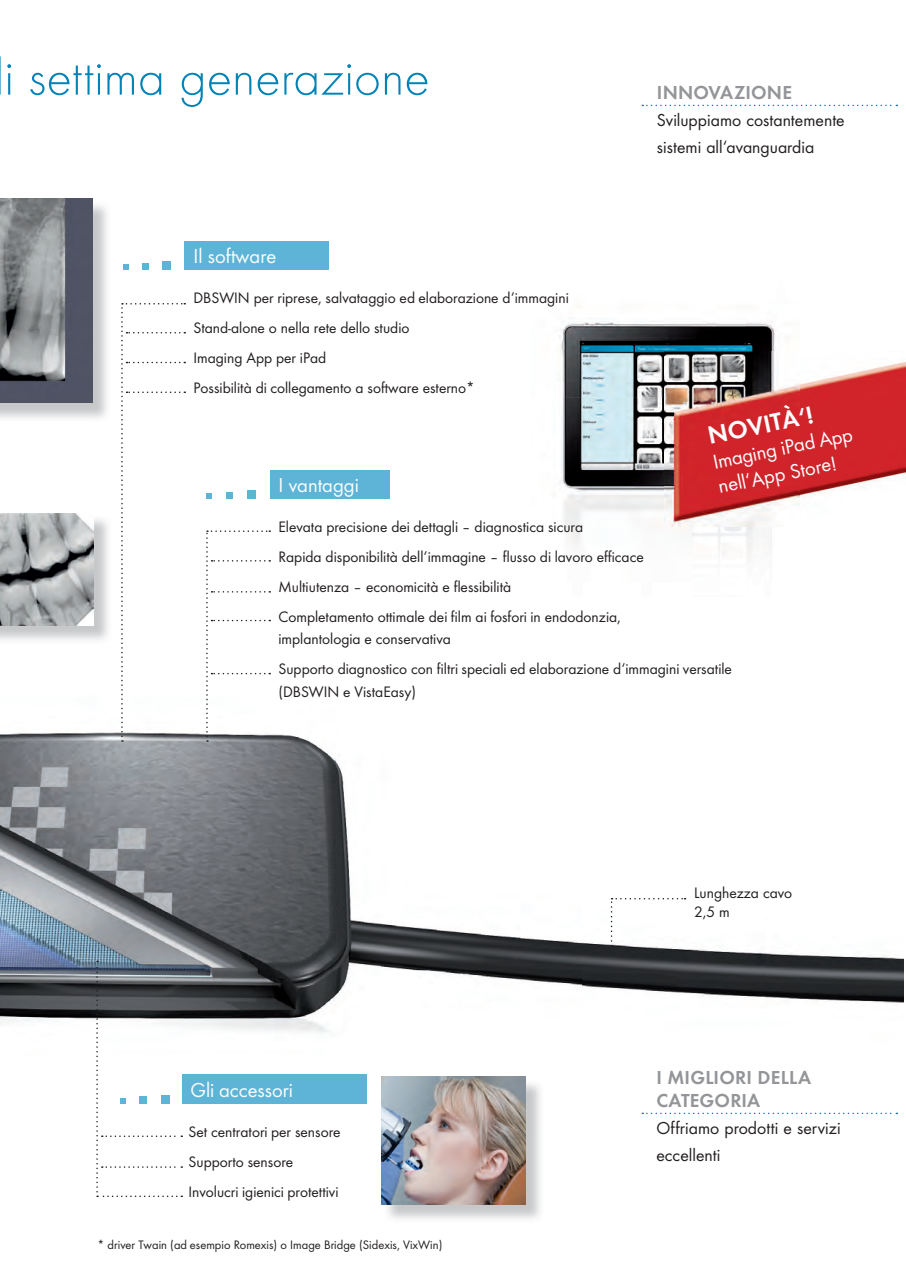
<style>
.page{position:relative;width:906px;height:1280px;background:#fff}
.page>*{position:absolute;margin:0;border:0;box-sizing:border-box;transform-origin:0 0}
.t1{font:300 52.5px "Futura TOT";letter-spacing:.005em;color:#0083b6}
.t2{font:25.5px "Futura TOT Dem";color:#fafcfd}
.t3{font:21px/25px "Futura TOT Boo";color:#fafcfd}
.t4{font:19.5px/22.5px "Futura TOT Dem";letter-spacing:.01em;color:#939598}
.t5{font:18px/27px "Futura TOT Boo";color:#231f20}
.t6{font:15.75px/30px "Futura TOT Boo";color:#231f20}
.t7{font:12.75px "Futura TOT Boo";color:#231f20}
</style>
<div class="page">
<img style="left:0;top:619px;width:904px;height:496px">
<svg style="left:206px;top:530px;width:64px;height:212px"></svg>
<svg style="left:611px;top:898px;width:74px;height:48px"></svg>
<img style="left:559px;top:321px;width:187px;height:76px">
<img style="left:746px;top:323px;width:30px;height:28px">
<img style="left:560px;top:397px;width:132px;height:148px">
<div style="left:270px;top:470px;width:119px;height:29px;background:#5db4d6"></div>
<div style="left:185px;top:241px;width:144px;height:29px;background:#5db4d6"></div>
<svg style="left:121px;top:303px;width:64px;height:439px"></svg>
<div style="left:162px;top:261px;width:9px;height:9px;background:#5db4d6"></div>
<div style="left:247px;top:490px;width:8px;height:9px;background:#5db4d6"></div>
<div style="left:142px;top:263px;width:7px;height:7px;background:#5db4d6"></div>
<div style="left:226px;top:492px;width:7px;height:7px;background:#5db4d6"></div>
<svg style="left:123px;top:265px;width:5px;height:5px"></svg>
<svg style="left:206px;top:493px;width:5px;height:6px"></svg>
<svg style="left:642px;top:105px;width:255px;height:1px"></svg>
<svg style="left:642px;top:1113px;width:255px;height:1px"></svg>
<div style="left:182px;top:1075px;width:184px;height:28px;background:#5db4d6"></div>
<svg style="left:96px;top:961px;width:86px;height:236px"></svg>
<img style="left:0;top:200px;width:107px;height:218px">
<img style="left:0;top:198px;width:92px;height:205px">
<img style="left:0;top:519px;width:113px;height:125px">
<img style="left:0;top:513px;width:94px;height:112px">
<img style="left:383px;top:1079px;width:161px;height:140px">
<img style="left:381px;top:1077px;width:144px;height:127px">
<img style="left:665px;top:351px;width:241px;height:175px">
<h1 class="t1" style="left:4px;top:48px;width:427px">i settima generazione</h1>
<h3 class="t3" style="left:193px;top:243px;width:84px">Il software</h3>
<p class="t6" style="left:193px;top:282px;width:377px">DBSWIN per riprese, salvataggio ed elaborazione d‘immagini Stand-alone o nella rete dello studio<br>Imaging App per iPad<br>Possibilità di collegamento a software esterno*</p>
<h3 class="t3" style="left:278px;top:472px;width:82px">I vantaggi</h3>
<p class="t4" style="left:657px;top:81px;width:137px">INNOVAZIONE</p>
<p class="t5" style="left:657px;top:106px;width:189px">Sviluppiamo costantemente sistemi all‘avanguardia</p>
<h2 class="t2" style="left:705px;top:421px;width:108px;rotate:-12deg">NOVITÀ‘!</h2>
<h3 class="t3" style="left:711px;top:450px;width:143px;rotate:-12deg">Imaging iPad App nell‘App Store!</h3>
<p class="t6" style="left:278px;top:511px;width:367px">Elevata precisione dei dettagli – diagnostica sicura<br>Rapida disponibilità dell‘immagine – flusso di lavoro efficace Multiutenza – economicità e flessibilità<br>Completamento ottimale dei film ai fosfori in endodonzia,</p>
<p class="t6" style="left:278px;top:624px;width:455px">implantologia e conservativa<br>Supporto diagnostico con filtri speciali ed elaborazione d‘immagini versatile</p>
<p class="t6" style="left:278px;top:676px;width:139px">(DBSWIN e VistaEasy)</p>
<h3 class="t3" style="left:190px;top:1077px;width:104px">Gli accessori</h3>
<p class="t6" style="left:189px;top:1116px;width:153px">Set centratori per sensore<br>Supporto sensore<br>Involucri igienici protettivi</p>
<p class="t7" style="left:98px;top:1237px;width:346px">* driver Twain (ad esempio Romexis) o Image Bridge (Sidexis, VixWin)</p>
<p class="t6" style="left:694px;top:883px;width:99px;line-height:18.9px">Lunghezza cavo<br>2,5 m</p>
<p class="t4" style="left:656px;top:1066px;width:156px">I MIGLIORI DELLA<br>CATEGORIA</p>
<p class="t5" style="left:656px;top:1114px;width:186px">Offriamo prodotti e servizi eccellenti</p>
</div>
